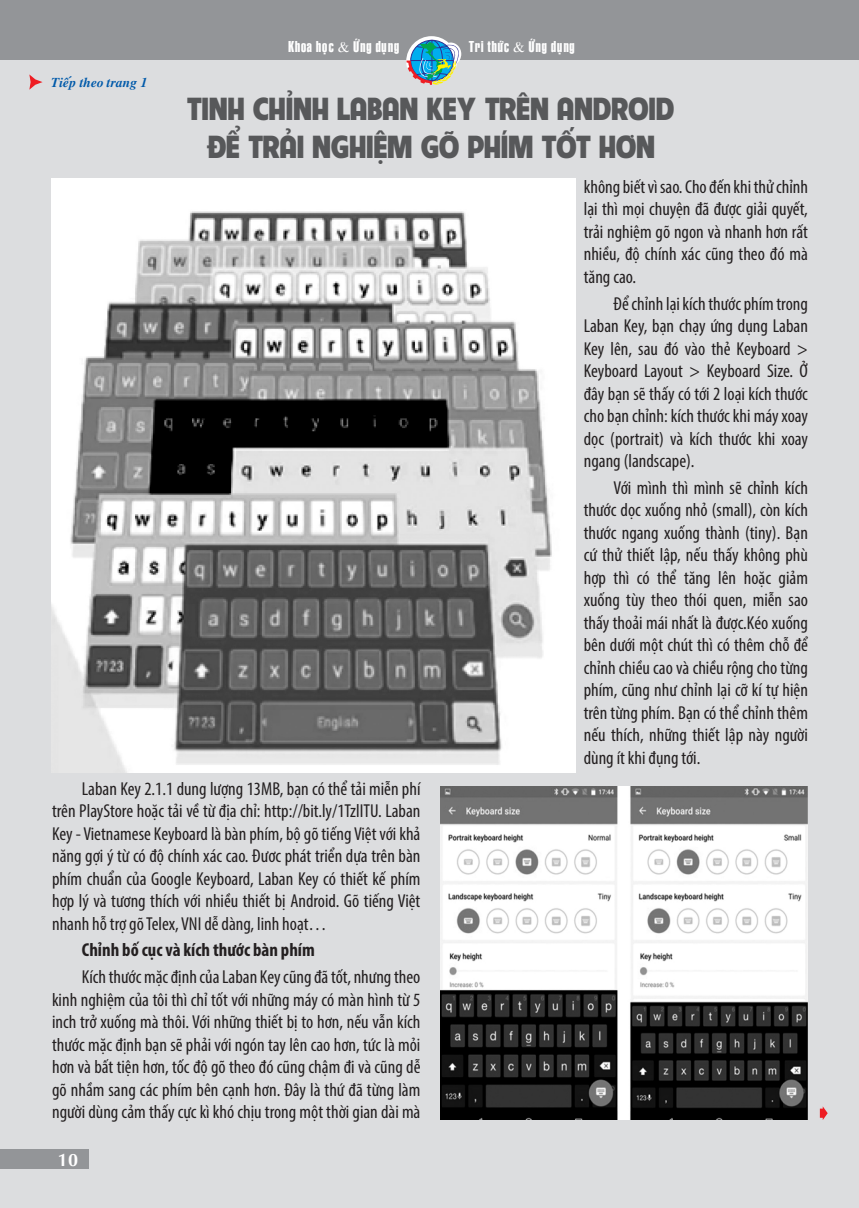
<style>
.page{position:relative;width:859px;height:1208px;background:#fff}
.page>*{position:absolute;margin:0;border:0;box-sizing:border-box;transform-origin:0 0}
.t1{font:28.5px "UTM American Sans";letter-spacing:.015em;color:#57585a}
.t2{font:condensed 18.75px/22.5px "Myriad Pro";color:#231f20;text-align:justify}
.t3{font:700 condensed 18.75px "Myriad Pro";color:#231f20}
.t4{font:18px "VNI Aptima Bold";color:#fff}
.t5{font:15px "VNI Swiss Condense";color:#fff}
.t6{font:13.5px "VNI Times Bold Italic";color:#015aaa}
.s1{font-family:"VNI Times"}
</style>
<div class="page">
<div style="left:0;top:58px;width:859px;height:1150px;background:#dcdddf"></div>
<div style="left:0;top:1149px;width:88px;height:20px;background:#939598"></div>
<div style="left:0;top:0;width:859px;height:60px;background:#939598"></div>
<svg style="left:820px;top:1106px;width:8px;height:14px"></svg>
<svg style="left:406px;top:36px;width:55px;height:49px"></svg>
<img style="left:51px;top:179px;width:524px;height:593px">
<img style="left:440px;top:786px;width:368px;height:333px">
<svg style="left:29px;top:74px;width:14px;height:16px"></svg>
<p class="t6" style="left:51px;top:72px;width:98px">Tieáp theo trang 1</p>
<p class="t5" style="left:288px;top:36px;width:113px">Khoa hoïc <span class="s1">&amp;</span> ÖÙng duïng</p>
<p class="t5" style="left:469px;top:35px;width:108px">Tri thöùc <span class="s1">&amp;</span> ÖÙng duïng</p>
<p class="t1" style="left:188px;top:86px;width:489px">TINH CHỈNH LABAN KEY TRÊN ANDROID</p>
<p class="t1" style="left:207px;top:124px;width:450px">ĐỂ TRẢI NGHIỆM GÕ PHÍM TỐT HƠN</p>
<p class="t2" style="left:584px;top:175px;width:226px">không biết vì sao. Cho đến khi thử chỉnh lại thì mọi chuyện đã được giải quyết, trải nghiệm gõ ngon và nhanh hơn rất nhiều, độ chính xác cũng theo đó mà tăng cao.</p>
<p class="t2" style="left:584px;top:292px;width:226px;text-indent:30px">Để chỉnh lại kích thước phím trong Laban Key, bạn chạy ứng dụng Laban Key lên, sau đó vào thẻ Keyboard &gt; Keyboard Layout &gt; Keyboard Size. Ở đây bạn sẽ thấy có tới 2 loại kích thước cho bạn chỉnh: kích thước khi máy xoay dọc (portrait) và kích thước khi xoay ngang (landscape).</p>
<p class="t2" style="left:584px;top:476px;width:226px;text-indent:30px">Với mình thì mình sẽ chỉnh kích thước dọc xuống nhỏ (small), còn kích thước ngang xuống thành (tiny). Bạn cứ thử thiết lập, nếu thấy không phù hợp thì có thể tăng lên hoặc giảm xuống tùy theo thói quen, miễn sao thấy thoải mái nhất là được.Kéo xuống bên dưới một chút thì có thêm chỗ để chỉnh chiều cao và chiều rộng cho từng phím, cũng như chỉnh lại cỡ kí tự hiện trên từng phím. Bạn có thể chỉnh thêm nếu thích, những thiết lập này người dùng ít khi đụng tới.</p>
<p class="t2" style="left:52px;top:777px;width:370px;text-indent:30px">Laban Key 2.1.1 dung lượng 13MB, bạn có thể tải miễn phí trên PlayStore hoặc tải về từ địa chỉ: http://bit.ly/1TzlITU. Laban Key - Vietnamese Keyboard là bàn phím, bộ gõ tiếng Việt với khả năng gợi ý từ có độ chính xác cao. Đươc phát triển dựa trên bàn phím chuẩn của Google Keyboard, Laban Key có thiết kế phím hợp lý và tương thích với nhiều thiết bị Android. Gõ tiếng Việt nhanh hỗ trợ gõ Telex, VNI dễ dàng, linh hoạt…</p>
<p class="t3" style="left:82px;top:938px;width:234px">Chỉnh bố cục và kích thước bàn phím</p>
<p class="t2" style="left:52px;top:965px;width:370px;text-indent:30px">Kích thước mặc định của Laban Key cũng đã tốt, nhưng theo kinh nghiệm của tôi thì chỉ tốt với những máy có màn hình từ 5 inch trở xuống mà thôi. Với những thiết bị to hơn, nếu vẫn kích thước mặc định bạn sẽ phải với ngón tay lên cao hơn, tức là mỏi hơn và bất tiện hơn, tốc độ gõ theo đó cũng chậm đi và cũng dễ gõ nhầm sang các phím bên cạnh hơn. Đây là thứ đã từng làm người dùng cảm thấy cực kì khó chịu trong một thời gian dài mà</p>
<p class="t4" style="left:58px;top:1145px;width:22px">10</p>
</div>
